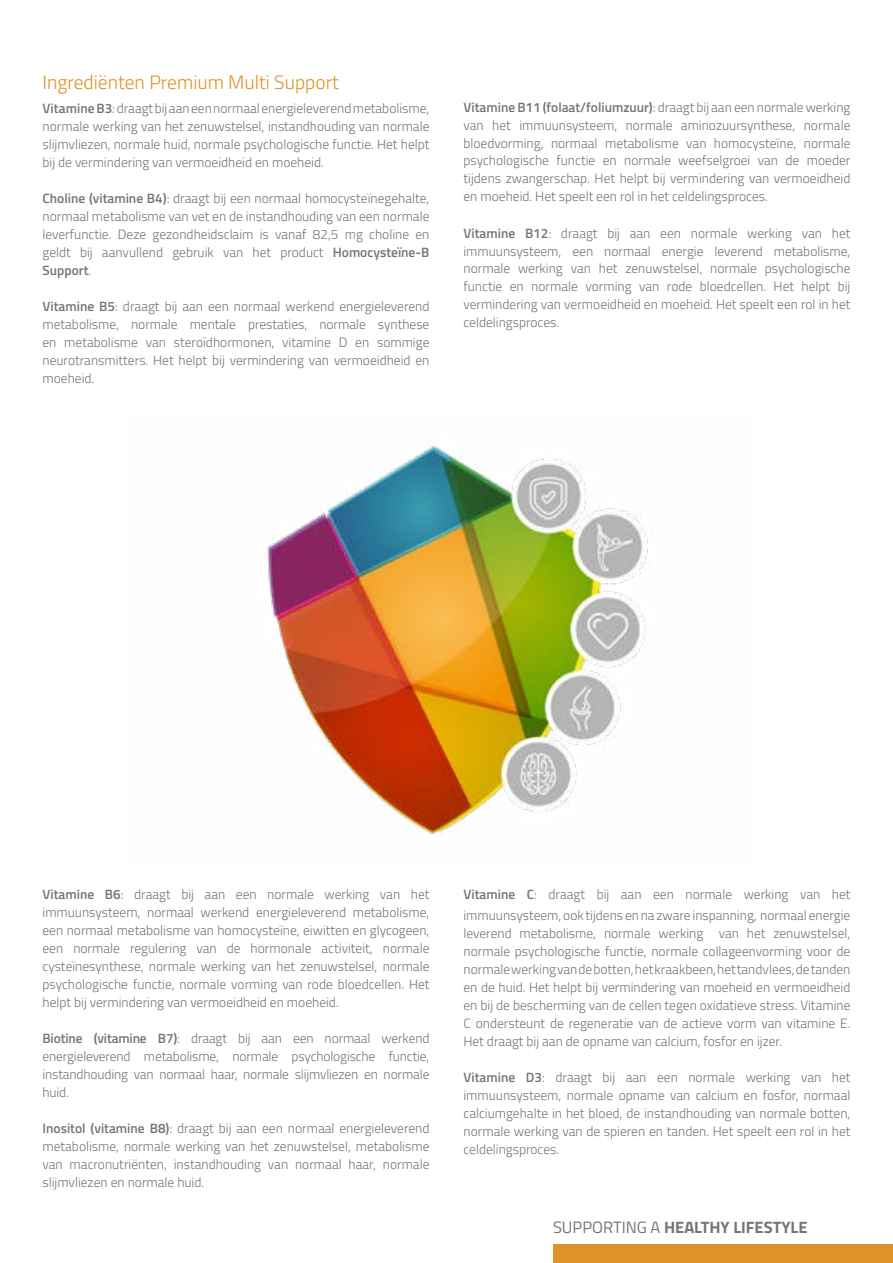
<style>
.page{position:relative;width:893px;height:1263px;background:#fff}
.page>*{position:absolute;margin:0;border:0;box-sizing:border-box;transform-origin:0 0}
.t1{font:300 19.5px "Titillium";color:#de9328}
.t2{font:700 16.5px "Titillium";color:#737575}
.t3{font:300 13.5px/18px "Titillium";color:#737575;text-align:justify}
.s1{font-weight:600}
.s2{font-weight:400}
</style>
<div class="page">
<div style="left:553px;top:1245px;width:340px;height:18px;background:#de9328"></div>
<img style="left:267px;top:445px;width:381px;height:390px">
<h1 class="t1" style="left:43px;top:68px;width:298px">Ingrediënten Premium Multi Support</h1>
<p class="t3" style="left:43px;top:99px;width:388px"><span class="s1">Vitamine B3</span>: draagt bij aan een normaal energieleverend metabolisme, normale werking van het zenuwstelsel, instandhouding van normale slijmvliezen, normale huid, normale psychologische functie. Het helpt bij de vermindering van vermoeidheid en moeheid.</p>
<p class="t3" style="left:43px;top:189px;width:388px"><span class="s1">Choline (vitamine B4)</span>: draagt bij een normaal homocysteïnegehalte, normaal metabolisme van vet en de instandhouding van een normale leverfunctie. Deze gezondheidsclaim is vanaf 82,5 mg choline en geldt bij aanvullend gebruik van het product <span class="s1">Homocysteïne-B Support</span>.</p>
<p class="t3" style="left:43px;top:297px;width:388px"><span class="s1">Vitamine B5</span>: draagt bij aan een normaal werkend energieleverend metabolisme, normale mentale prestaties, normale synthese en metabolisme van steroïdhormonen, vitamine D en sommige neurotransmitters. Het helpt bij vermindering van vermoeidheid en moeheid.</p>
<p class="t3" style="left:463px;top:97px;width:388px"><span class="s1">Vitamine B11 (folaat/foliumzuur)</span>: draagt bij aan een normale werking van het immuunsysteem, normale aminozuursynthese, normale bloedvorming, normaal metabolisme van homocysteïne, normale psychologische functie en normale weefselgroei van de moeder tijdens zwangerschap. Het helpt bij vermindering van vermoeidheid en moeheid. Het speelt een rol in het celdelingsproces.</p>
<p class="t3" style="left:463px;top:223px;width:388px"><span class="s1">Vitamine B12</span>: draagt bij aan een normale werking van het immuunsysteem, een normaal energie leverend metabolisme, normale werking van het zenuwstelsel, normale psychologische functie en normale vorming van rode bloedcellen. Het helpt bij vermindering van vermoeidheid en moeheid. Het speelt een rol in het celdelingsproces.</p>
<p class="t3" style="left:43px;top:885px;width:388px"><span class="s1">Vitamine B6</span>: draagt bij aan een normale werking van het immuunsysteem, normaal werkend energieleverend metabolisme, een normaal metabolisme van homocysteïne, eiwitten en glycogeen, een normale regulering van de hormonale activiteit, normale cysteïnesynthese, normale werking van het zenuwstelsel, normale psychologische functie, normale vorming van rode bloedcellen. Het helpt bij vermindering van vermoeidheid en moeheid.</p>
<p class="t3" style="left:43px;top:1029px;width:388px"><span class="s1">Biotine (vitamine B7)</span>: draagt bij aan een normaal werkend energieleverend metabolisme, normale psychologische functie, instandhouding van normaal haar, normale slijmvliezen en normale huid.</p>
<p class="t3" style="left:43px;top:1119px;width:388px"><span class="s1">Inositol (vitamine B8)</span>: draagt bij aan een normaal energieleverend metabolisme, normale werking van het zenuwstelsel, metabolisme van macronutriënten, instandhouding van normaal haar, normale slijmvliezen en normale huid.</p>
<p class="t3" style="left:463px;top:883px;width:388px;line-height:21px"><span class="s1">Vitamine C</span>: draagt bij aan een normale werking van het immuunsysteem, ook tijdens en na zware inspanning, normaal energie</p>
<p class="t3" style="left:463px;top:924px;width:388px">leverend metabolisme, normale werking van het zenuwstelsel, normale psychologische functie, normale collageenvorming voor de normale werking van de botten, het kraakbeen, het tandvlees, de tanden en de huid. Het helpt bij vermindering van moeheid en vermoeidheid en bij de bescherming van de cellen tegen oxidatieve stress. Vitamine C ondersteunt de regeneratie van de actieve vorm van vitamine E.<br>Het draagt bij aan de opname van calcium, fosfor en ijzer.</p>
<p class="t3" style="left:463px;top:1068px;width:388px"><span class="s1">Vitamine D3</span>: draagt bij aan een normale werking van het immuunsysteem, normale opname van calcium en fosfor, normaal calciumgehalte in het bloed, de instandhouding van normale botten, normale werking van de spieren en tanden. Het speelt een rol in het celdelingsproces.</p>
<p class="t2" style="left:553px;top:1214px;width:256px"><span class="s2">SUPPORTING A</span> HEALTHY LIFESTYLE</p>
</div>
